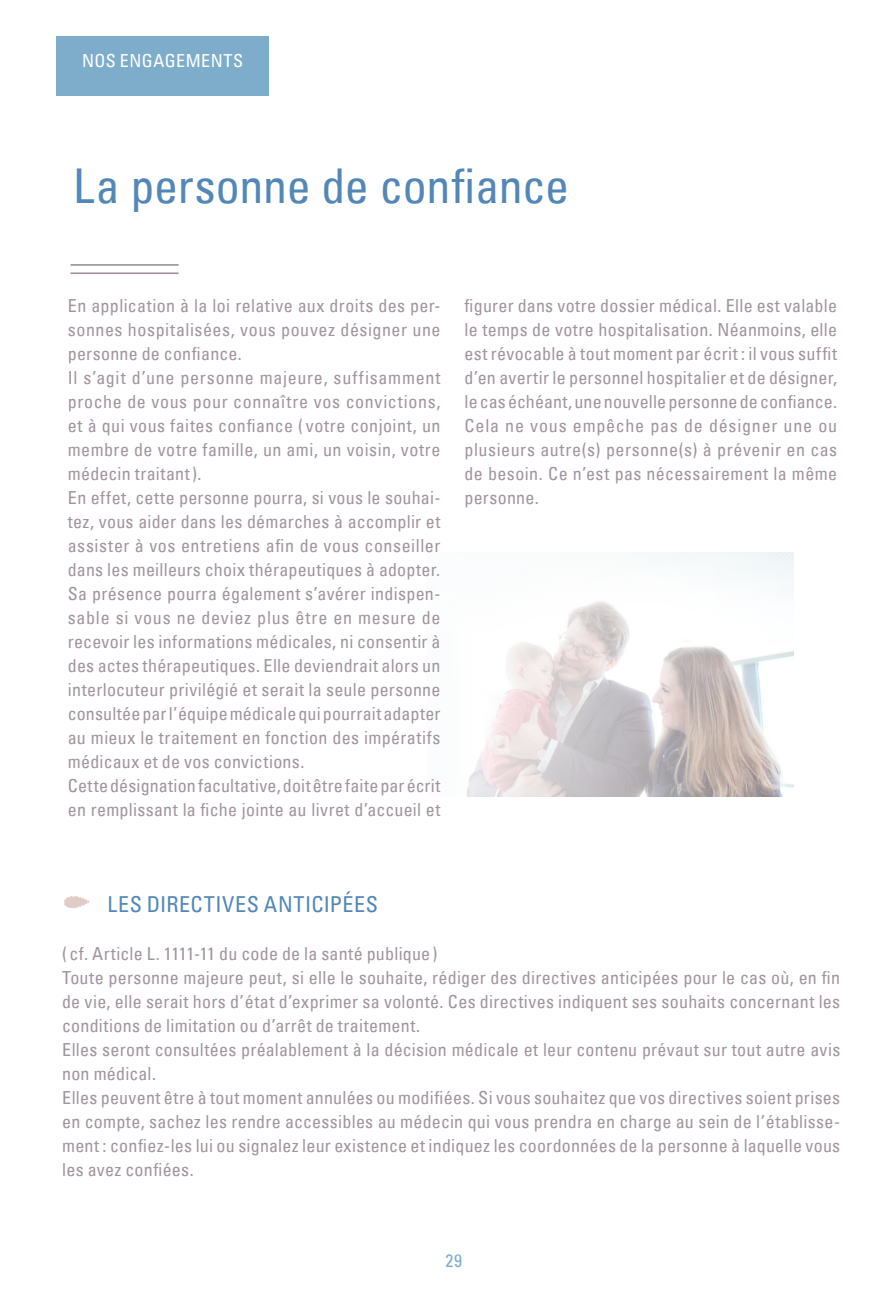
<style>
.page{position:relative;width:885px;height:1293px;background:#fff}
.page>*{position:absolute;margin:0;border:0;box-sizing:border-box;transform-origin:0 0}
.Titre{font:condensed 48px "Univers LT";letter-spacing:-.01em;color:#5287b7}
.Titre_texte{font:condensed 22px "Univers LT";letter-spacing:.025em;color:#5287b7}
.t1{font:condensed 18px/24px "Univers LT";letter-spacing:.015em;color:#a0949e;text-align:justify}
.Tetière{font:condensed 18px "Univers LT";letter-spacing:.03em;color:#fff}
.t2{font:condensed 18px "Univers LT";color:#7dadcb}
</style>
<div class="page">
<img style="left:467px;top:552px;width:326px;height:245px">
<img style="left:64px;top:896px;width:26px;height:13px">
<div style="left:56px;top:37px;width:213px;height:59px;background:#7dadcb"></div>
<hr style="left:70px;top:264px;width:108px;height:2px;background:#a0949e">
<hr style="left:70px;top:272px;width:108px;height:2px;background:#a0949e">
<p class="Tetière" style="left:82px;top:49px;width:163px">NOS ENGAGEMENTS</p>
<p class="Titre" style="left:73px;top:155px;width:497px">La personne de confiance</p>
<p class="t1" style="left:68px;top:293px;width:374px">En application à la loi relative aux droits des per&shy;sonnes hospitalisées, vous pouvez désigner une personne de confiance.</p>
<p class="t1" style="left:68px;top:365px;width:374px">Il s’agit d’une personne majeure, suffisamment proche de vous pour connaître vos convictions, et à qui vous faites confiance ( votre conjoint, un membre de votre famille, un ami, un voisin, votre médecin traitant).</p>
<p class="t1" style="left:68px;top:485px;width:374px">En effet, cette personne pourra, si vous le souhai&shy;tez, vous aider dans les démarches à accomplir et assister à vos entretiens afin de vous conseiller dans les meilleurs choix thérapeutiques à adopter.</p>
<p class="t1" style="left:68px;top:581px;width:374px">Sa présence pourra également s’avérer indispen&shy;sable si vous ne deviez plus être en mesure de recevoir les informations médicales, ni consentir à des actes thérapeutiques. Elle deviendrait alors un interlocuteur privilégié et serait la seule personne consultée par l’équipe médicale qui pourrait adapter au mieux le traitement en fonction des impératifs médicaux et de vos convictions.</p>
<p class="t1" style="left:68px;top:773px;width:374px">Cette désignation facultative, doit être faite par écrit en remplissant la fiche jointe au livret d’accueil et</p>
<p class="t1" style="left:464px;top:293px;width:374px">figurer dans votre dossier médical. Elle est valable le temps de votre hospitalisation. Néanmoins, elle est révocable à tout moment par écrit : il vous suffit d’en avertir le personnel hospitalier et de désigner, le cas échéant, une nouvelle personne de confiance.</p>
<p class="t1" style="left:464px;top:413px;width:374px">Cela ne vous empêche pas de désigner une ou plusieurs autre(s) personne(s) à prévenir en cas de besoin. Ce n’est pas nécessairement la même personne.</p>
<p class="Titre_texte" style="left:107px;top:890px;width:272px">LES DIRECTIVES ANTICIPÉES</p>
<p class="t1" style="left:62px;top:941px;width:377px">( cf. Article L. 1111-11 du code de la santé publique)</p>
<p class="t1" style="left:62px;top:965px;width:779px">Toute personne majeure peut, si elle le souhaite, rédiger des directives anticipées pour le cas où, en fin de vie, elle serait hors d’état d’exprimer sa volonté. Ces directives indiquent ses souhaits concernant les conditions de limitation ou d’arrêt de traitement.</p>
<p class="t1" style="left:62px;top:1037px;width:779px">Elles seront consultées préalablement à la décision médicale et leur contenu prévaut sur tout autre avis non médical.</p>
<p class="t1" style="left:62px;top:1085px;width:779px">Elles peuvent être à tout moment annulées ou modifiées. Si vous souhaitez que vos directives soient prises en compte, sachez les rendre accessibles au médecin qui vous prendra en charge au sein de l’établisse&shy;ment : confiez-les lui ou signalez leur existence et indiquez les coordonnées de la personne à laquelle vous les avez confiées.</p>
<p class="t2" style="left:445px;top:1249px;width:18px">29</p>
</div>
